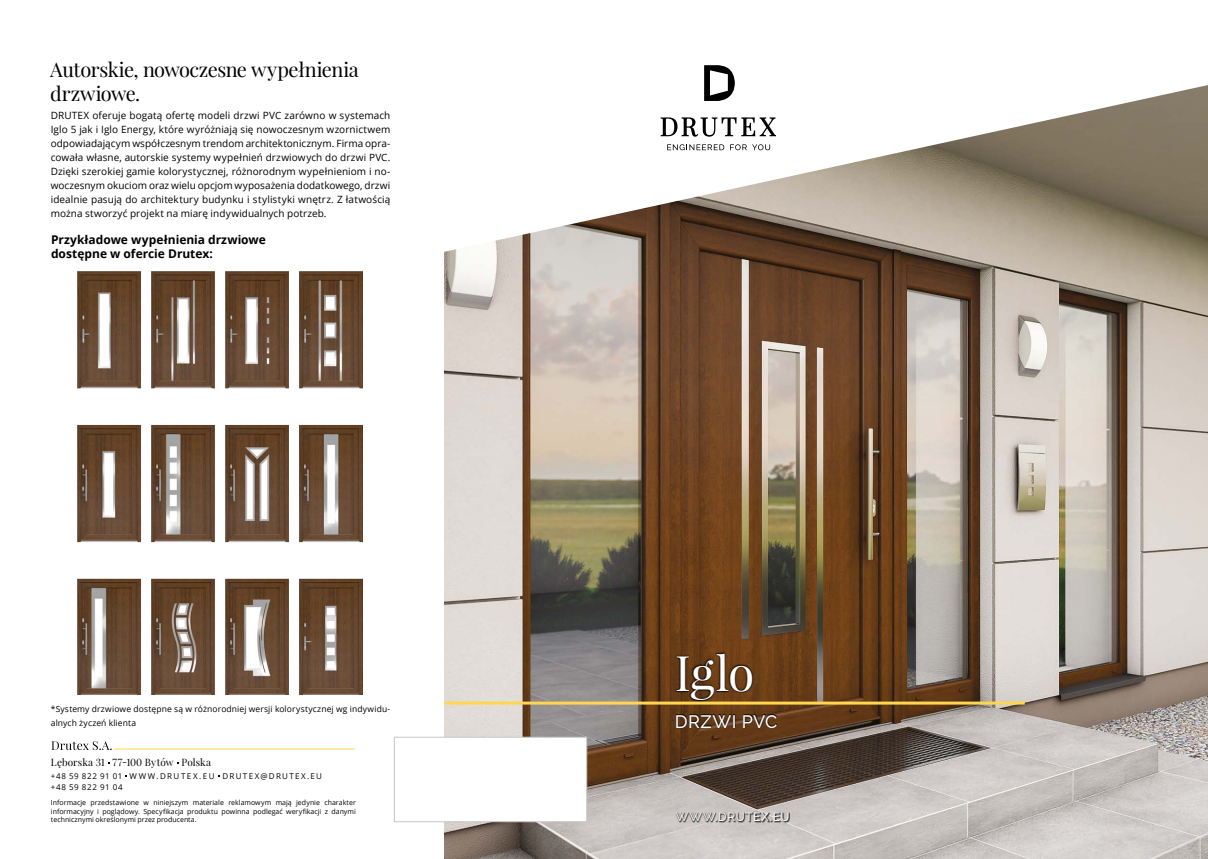
<style>
.page{position:relative;width:1208px;height:859px;background:#fff}
.page>*{position:absolute;margin:0;border:0;box-sizing:border-box;transform-origin:0 0}
.t1{font:48px "Playfair Display";color:#fff}
.t2{font:20px/24px "Playfair Display";letter-spacing:-.025em;color:#000}
.t3{font:500 18px "Raleway";letter-spacing:.02em;color:#fff}
.t4{font:700 12px/14.4px "Open Sans";color:#000}
.t5{font:500 12px "Raleway";letter-spacing:.045em;color:#fff}
.t6{font:10px/14px "Open Sans";letter-spacing:.005em;color:#000;text-align:justify}
.t7{font:10px "Playfair Display";letter-spacing:.01em;color:#000}
.t8{font:8.5px/14px "Open Sans";letter-spacing:.015em;color:#000}
.t9{font:8px/11px "Open Sans";letter-spacing:.155em;color:#000}
.t10{font:7px/8.4px "Open Sans";color:#000;text-align:justify}
</style>
<div class="page">
<img style="left:444px;top:256px;width:764px;height:603px">
<img style="left:77px;top:271px;width:286px;height:424px">
<svg style="left:444px;top:85px;width:764px;height:171px"></svg>
<svg style="left:704px;top:65px;width:31px;height:36px"></svg>
<svg style="left:660px;top:117px;width:116px;height:20px"></svg>
<svg style="left:667px;top:144px;width:57px;height:6px"></svg>
<svg style="left:730px;top:144px;width:40px;height:6px"></svg>
<div style="left:394px;top:737px;width:193px;height:85px;background:#fff;border:1px solid #c6c6c6"></div>
<svg style="left:51px;top:741px;width:61px;height:9px"></svg>
<hr style="left:114px;top:748px;width:241px;height:1px;background:#ffd650">
<hr style="left:444px;top:702px;width:580px;height:3px;background:#ffd650">
<div style="left:675px;top:812px;width:115px;height:11px;background:#000;opacity:.74"></div>
<div style="left:675px;top:714px;width:103px;height:15px;background:#000;opacity:.76"></div>
<div style="left:676px;top:714px;width:101px;height:14px;background:#000;opacity:.24"></div>
<div style="left:674px;top:651px;width:80px;height:51px;background:#000;opacity:.76"></div>
<h2 class="t2" style="left:50px;top:57px;width:310px">Autorskie, nowoczesne wypełnienia drzwiowe.</h2>
<p class="t6" style="left:51px;top:108px;width:341px">DRUTEX oferuje bogatą ofertę modeli drzwi PVC zarówno w systemach Iglo 5 jak i Iglo Energy, które wyróżniają się nowoczesnym wzornictwem odpowiadającym współczesnym trendom architektonicznym. Firma opra&shy;cowała własne, autorskie systemy wypełnień drzwiowych do drzwi PVC.<br>Dzięki szerokiej gamie kolorystycznej, różnorodnym wypełnieniom i no&shy;woczesnym okuciom oraz wielu opcjom wyposażenia dodatkowego, drzwi idealnie pasują do architektury budynku i stylistyki wnętrz. Z łatwością można stworzyć projekt na miarę indywidualnych potrzeb.</p>
<p class="t4" style="left:51px;top:232px;width:216px">Przykładowe wypełnienia drzwiowe dostępne w ofercie Drutex:</p>
<p class="t8" style="left:51px;top:701px;width:341px">*Systemy drzwiowe dostępne są w różnorodniej wersji kolorystycznej wg indywidu&shy;alnych życzeń klienta</p>
<p class="t7" style="left:51px;top:756px;width:162px">Lęborska 31 77-100 Bytów Polska</p>
<p class="t9" style="left:51px;top:770px;width:273px">+48 59 822 91 01 WWW.DRUTEX.EU DRUTEX@DRUTEX.EU +48 59 822 91 04</p>
<p class="t10" style="left:51px;top:798px;width:306px">Informacje przedstawione w niniejszym materiale reklamowym mają jedynie charakter informacyjny i poglądowy. Specyfikacja produktu powinna podlegać weryfikacji z danymi technicznymi określonymi przez producenta.</p>
<h1 class="t1" style="left:675px;top:643px;width:81px">Iglo</h1>
<h3 class="t3" style="left:675px;top:711px;width:104px">DRZWI PVC</h3>
<p class="t5" style="left:676px;top:810px;width:115px">WWW.DRUTEX.EU</p>
</div>
